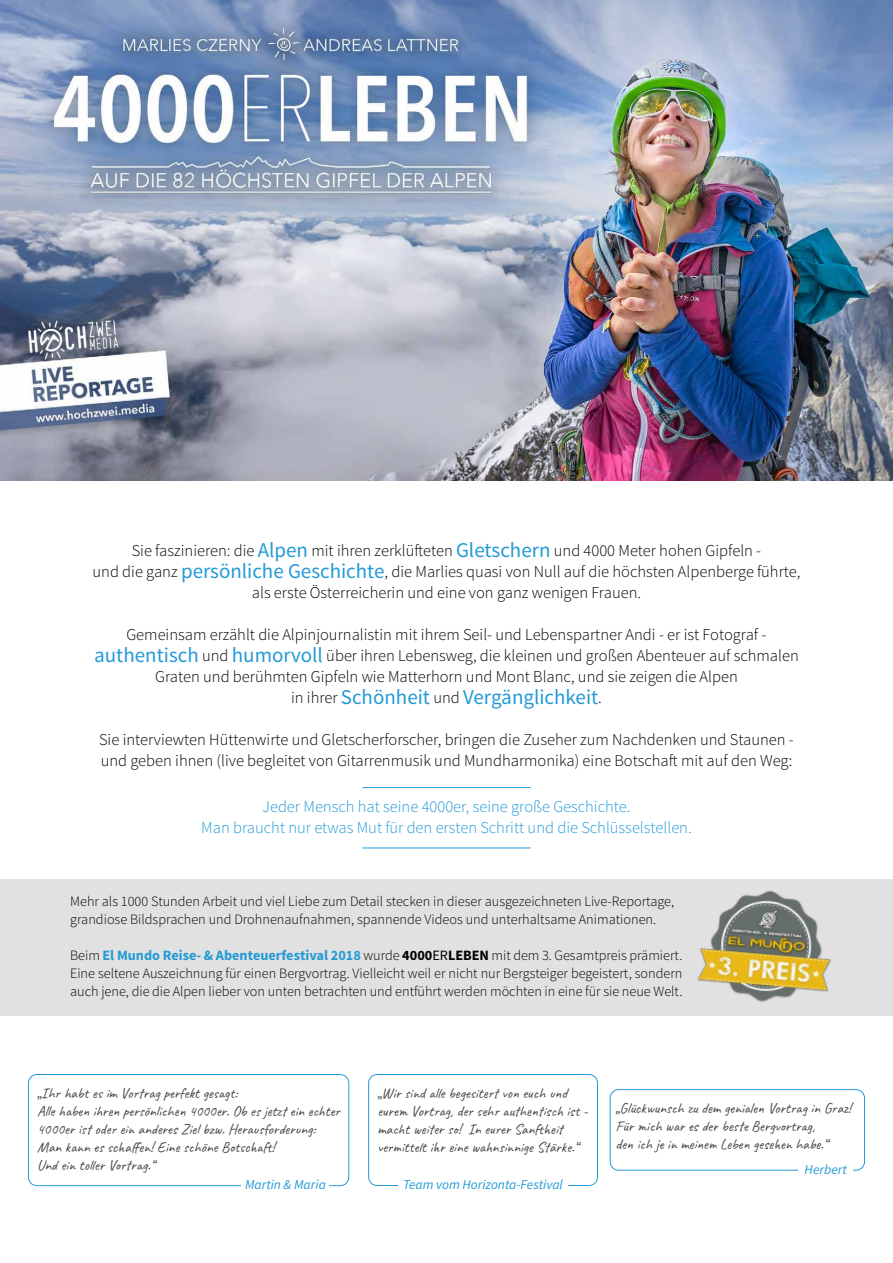
<style>
.page{position:relative;width:893px;height:1263px;background:#fff}
.page>*{position:absolute;margin:0;border:0;box-sizing:border-box;transform-origin:0 0}
.t1{font:21px "Source Sans Pro";color:#239ad6}
.t2{font:300 16.5px/21px "Source Sans Pro";color:#000;text-align:center}
.t3{font:300 16.5px/21px "Source Sans Pro";color:#239ad6;text-align:center}
.t4{font:15px/18px "Caveat";color:#474646}
.t5{font:300 14.25px/18px "Source Sans Pro";color:#000}
.t6{font:italic 13.5px "Source Sans Pro";color:#239ad6}
.s1{font-weight:400;font-size:21px;color:#239ad6}
.s2{font-weight:300;font-size:16.5px;color:#000}
.s3{font-weight:700;color:#239ad6}
.s4{font-weight:700}
.s5{font-weight:400}
</style>
<div class="page">
<div style="left:0;top:879px;width:893px;height:137px;background:#e2e1e1"></div>
<img style="left:0;top:0;width:893px;height:481px">
<img style="left:697px;top:890px;width:134px;height:112px">
<hr style="left:362px;top:787px;width:169px;height:1px;background:#239ad6">
<hr style="left:362px;top:847px;width:169px;height:1px;background:#239ad6">
<div style="left:28px;top:1074px;width:321px;height:112px;border:1px solid #239ad6;border-radius:9px"></div>
<div style="left:242px;top:1178px;width:87px;height:11px;background:#fff"></div>
<div style="left:368px;top:1074px;width:230px;height:112px;border:1px solid #239ad6;border-radius:9px"></div>
<div style="left:398px;top:1179px;width:170px;height:11px;background:#fff"></div>
<div style="left:610px;top:1089px;width:255px;height:81px;border:1px solid #239ad6;border-radius:9px"></div>
<div style="left:799px;top:1163px;width:54px;height:10px;background:#fff"></div>
<p class="t2" style="left:93px;top:540px;width:709px">Sie faszinieren: die <span class="s1">Alpen</span> mit ihren zerklüfteten <span class="s1">Gletschern</span> und 4000 Meter hohen Gipfeln -<br>und die ganz <span class="s1">persönliche Geschichte</span>, die Marlies quasi von Null auf die höchsten Alpenberge führte, als erste Österreicherin und eine von ganz wenigen Frauen.</p>
<p class="t2" style="left:94px;top:624px;width:706px">Gemeinsam erzählt die Alpinjournalistin mit ihrem Seil- und Lebenspartner Andi - er ist Fotograf - <span class="s1">authentisch</span> und <span class="s1">humorvoll</span> über ihren Lebensweg, die kleinen und großen Abenteuer auf schmalen<br>Graten und berühmten Gipfeln wie Matterhorn und Mont Blanc, und sie zeigen die Alpen</p>
<p class="t1" style="left:291px;top:684px;width:312px"><span class="s2">in ihrer</span> Schönheit <span class="s2">und</span> Vergänglichkeit<span class="s2">.</span></p>
<p class="t2" style="left:99px;top:729px;width:696px;text-align:left">Sie interviewten Hüttenwirte und Gletscherforscher, bringen die Zuseher zum Nachdenken und Staunen - und geben ihnen (live begleitet von Gitarrenmusik und Mundharmonika) eine Botschaft mit auf den Weg:</p>
<p class="t3" style="left:201px;top:796px;width:492px">Jeder Mensch hat seine 4000er, seine große Geschichte.<br>Man braucht nur etwas Mut für den ersten Schritt und die Schlüsselstellen.</p>
<p class="t5" style="left:70px;top:893px;width:606px">Mehr als 1000 Stunden Arbeit und viel Liebe zum Detail stecken in dieser ausgezeichneten Live-Reportage, grandiose Bildsprachen und Drohnenaufnahmen, spannende Videos und unterhaltsame Animationen.</p>
<p class="t5" style="left:70px;top:947px;width:614px;text-align:justify">Beim <span class="s3">El Mundo Reise- &amp; Abenteuerfestival 2018</span> wurde <span class="s4">4000</span><span class="s5">ER</span><span class="s4">LEBEN</span> mit dem 3. Gesamtpreis prämiert.<br>Eine seltene Auszeichnung für einen Bergvortrag. Vielleicht weil er nicht nur Bergsteiger begeistert, sondern auch jene, die die Alpen lieber von unten betrachten und entführt werden möchten in eine für sie neue Welt.</p>
<p class="t4" style="left:37px;top:1083px;width:304px">„Ihr habt es im Vortrag perfekt gesagt:<br>Alle haben ihren persönlichen 4000er. Ob es jetzt ein echter 4000er ist oder ein anderes Ziel bzw. Herausforderung:<br>Man kann es schaffen! Eine schöne Botschaft!<br>Und ein toller Vortrag.“</p>
<p class="t6" style="left:245px;top:1176px;width:82px">Martin &amp; Maria</p>
<p class="t4" style="left:377px;top:1084px;width:212px">„Wir sind alle begesitert von euch und eurem Vortrag, der sehr authentisch ist - macht weiter so! In eurer Sanftheit vermittelt ihr eine wahnsinnige Stärke.“</p>
<p class="t6" style="left:403px;top:1176px;width:161px">Team vom Horizonta-Festival</p>
<p class="t4" style="left:615px;top:1098px;width:237px">„Glückwunsch zu dem genialen Vortrag in Graz!<br>Für mich war es der beste Bergvortrag,<br>den ich je in meinem Leben gesehen habe.“</p>
<p class="t6" style="left:805px;top:1161px;width:44px">Herbert</p>
</div>
